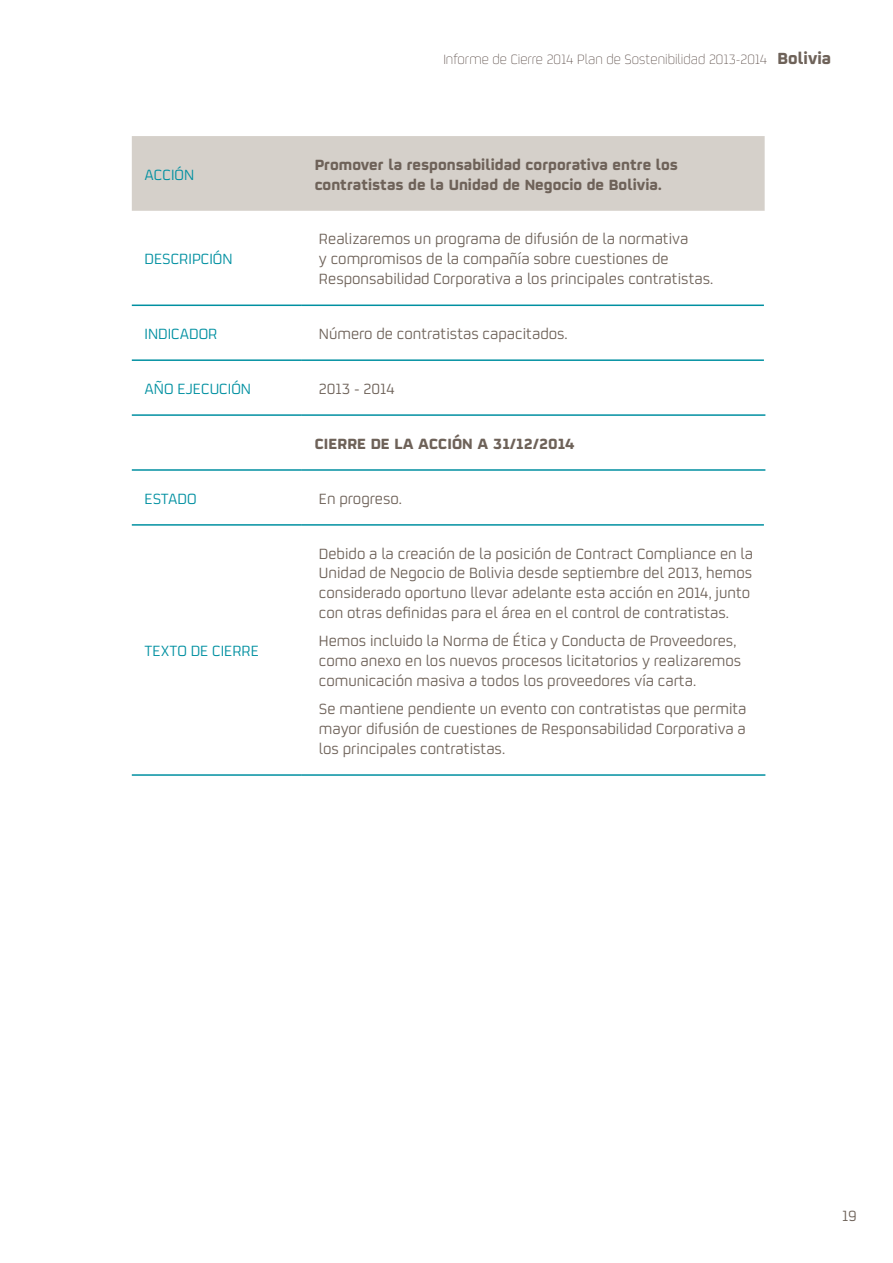
<style>
.page{position:relative;width:893px;height:1263px;background:#fff}
.page>*{position:absolute;margin:0;border:0;box-sizing:border-box;transform-origin:0 0}
.t1{font:16.5px/19.8px "Repsol";color:#6e6259}
.t2{font:700 16.5px/19.8px "Repsol";color:#6e6259}
.t3{font:16.5px "Repsol";color:#0090a1}
.t4{font:300 15px "Repsol";color:#554742}
.s1{font-weight:700;font-size:18px;color:#6e6259}
</style>
<div class="page">
<div style="left:132px;top:136px;width:633px;height:75px;background:#d5d0ca"></div>
<hr style="left:302px;top:305px;width:462px;height:1px;background:#0090a1">
<hr style="left:302px;top:359px;width:462px;height:2px;background:#0090a1">
<hr style="left:302px;top:469px;width:463px;height:2px;background:#0090a1">
<hr style="left:302px;top:524px;width:462px;height:2px;background:#0090a1">
<hr style="left:132px;top:305px;width:170px;height:1px;background:#0090a1">
<hr style="left:132px;top:359px;width:170px;height:2px;background:#0090a1">
<hr style="left:132px;top:414px;width:170px;height:2px;background:#0090a1">
<hr style="left:302px;top:414px;width:463px;height:2px;background:#0090a1">
<hr style="left:132px;top:469px;width:170px;height:2px;background:#0090a1">
<hr style="left:132px;top:524px;width:170px;height:2px;background:#0090a1">
<hr style="left:132px;top:774px;width:170px;height:2px;background:#0090a1">
<hr style="left:302px;top:774px;width:463px;height:2px;background:#0090a1">
<p class="t4" style="left:443px;top:49px;width:389px">Informe de Cierre 2014 Plan de Sostenibilidad 2013-2014 <span class="s1">Bolivia</span></p>
<p class="t3" style="left:145px;top:163px;width:51px">ACCIÓN</p>
<p class="t2" style="left:315px;top:152px;width:365px">Promover la responsabilidad corporativa entre los contratistas de la Unidad de Negocio de Bolivia.</p>
<p class="t3" style="left:145px;top:248px;width:90px">DESCRIPCIÓN</p>
<p class="t1" style="left:319px;top:228px;width:396px">Realizaremos un programa de difusión de la normativa<br>y compromisos de la compañía sobre cuestiones de<br>Responsabilidad Corporativa a los principales contratistas.</p>
<p class="t3" style="left:145px;top:322px;width:74px">INDICADOR</p>
<p class="t1" style="left:319px;top:323px;width:250px">Número de contratistas capacitados.</p>
<p class="t3" style="left:145px;top:377px;width:108px">AÑO EJECUCIÓN</p>
<p class="t1" style="left:319px;top:378px;width:77px">2013 - 2014</p>
<p class="t2" style="left:315px;top:431px;width:262px">CIERRE DE LA ACCIÓN A 31/12/2014</p>
<p class="t3" style="left:145px;top:487px;width:53px">ESTADO</p>
<p class="t1" style="left:319px;top:487px;width:85px">En progreso.</p>
<p class="t3" style="left:145px;top:640px;width:116px">TEXTO DE CIERRE</p>
<p class="t1" style="left:319px;top:542px;width:436px">Debido a la creación de la posición de Contract Compliance en la Unidad de Negocio de Bolivia desde septiembre del 2013, hemos considerado oportuno llevar adelante esta acción en 2014, junto con otras definidas para el área en el control de contratistas.</p>
<p class="t1" style="left:319px;top:630px;width:424px">Hemos incluido la Norma de Ética y Conducta de Proveedores, como anexo en los nuevos procesos licitatorios y realizaremos comunicación masiva a todos los proveedores vía carta.</p>
<p class="t1" style="left:319px;top:698px;width:429px;text-align:justify">Se mantiene pendiente un evento con contratistas que permita mayor difusión de cuestiones de Responsabilidad Corporativa a los principales contratistas.</p>
<p class="t1" style="left:842px;top:1205px;width:16px">19</p>
</div>
